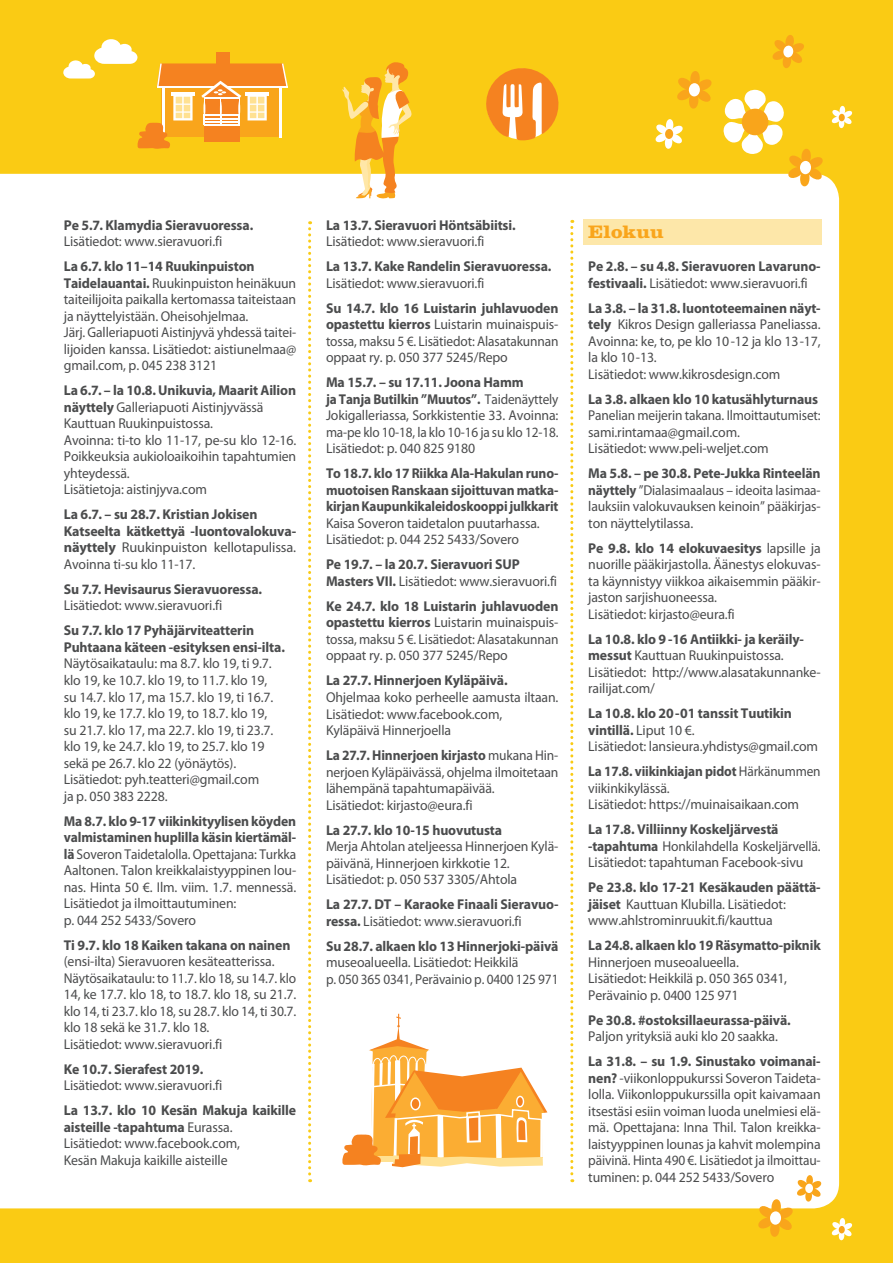
<style>
.page{position:relative;width:893px;height:1263px;background:#facb14}
.page>*{position:absolute;margin:0;border:0;box-sizing:border-box;transform-origin:0 0}
.t1{font:700 18.75px "Clarendon LT Std";color:#f9a51b;scale:1.1 1}
.t2{font:14.25px/16.5px "Myriad Pro";letter-spacing:-.01em;color:#4b4c4d}
.t3{font:700 14.25px/16.5px "Myriad Pro";letter-spacing:-.01em;color:#4b4c4d}
.t4{font:14.25px/16.5px "Myriad Pro";letter-spacing:-.01em;color:#4b4c4d;scale:.94 1}
.t5{font:14.25px/16.5px "Myriad Pro";letter-spacing:-.01em;color:#4b4c4d;scale:.93 1}
.t6{font:14.25px/16.5px "Myriad Pro";letter-spacing:-.01em;color:#4b4c4d;scale:.96 1}
.t7{font:14.25px/16.5px "Myriad Pro";letter-spacing:-.01em;color:#4b4c4d;scale:.95 1}
.t8{font:700 14.25px/16.5px "Myriad Pro";letter-spacing:-.01em;color:#4b4c4d;text-align:justify;scale:.95 1}
.t9{font:700 14.25px/16.5px "Myriad Pro";letter-spacing:-.01em;color:#4b4c4d;scale:.96 1}
.s1{font-weight:700}
.s2{font-weight:400}
</style>
<div class="page">
<div style="left:0;top:174px;width:839px;height:1034px;background:#fff"></div>
<div style="left:583px;top:219px;width:238px;height:25px;background:#fde7a9"></div>
<svg style="left:308px;top:221px;width:3px;height:961px"></svg>
<svg style="left:570px;top:220px;width:3px;height:962px"></svg>
<svg style="left:342px;top:62px;width:71px;height:137px"></svg>
<svg style="left:677px;top:71px;width:35px;height:38px"></svg>
<div style="left:689px;top:83px;width:11px;height:14px;background:#fff;border-radius:50%"></div>
<svg style="left:722px;top:90px;width:101px;height:96px"></svg>
<div style="left:800px;top:161px;width:11px;height:13px;background:#fff;border-radius:50%"></div>
<svg style="left:772px;top:35px;width:32px;height:33px"></svg>
<svg style="left:655px;top:119px;width:28px;height:30px"></svg>
<div style="left:665px;top:129px;width:8px;height:10px;background:#f9a51b;border-radius:50%"></div>
<svg style="left:831px;top:106px;width:22px;height:22px"></svg>
<div style="left:839px;top:114px;width:6px;height:7px;background:#f9a51b;border-radius:50%"></div>
<svg style="left:757px;top:1175px;width:65px;height:62px"></svg>
<div style="left:805px;top:1183px;width:8px;height:10px;background:#fff;border-radius:50%"></div>
<svg style="left:831px;top:1218px;width:22px;height:22px"></svg>
<div style="left:839px;top:1226px;width:6px;height:7px;background:#f9a51b;border-radius:50%"></div>
<svg style="left:12px;top:371px;width:15px;height:26px"></svg>
<svg style="left:486px;top:68px;width:73px;height:73px"></svg>
<svg style="left:341px;top:1014px;width:206px;height:153px;background:#fcd098"></svg>
<svg style="left:63px;top:39px;width:225px;height:110px"></svg>
<p class="t3" style="left:64px;top:216px;width:191px">Pe 5.7. Klamydia Sieravuoressa.</p>
<p class="t2" style="left:64px;top:233px;width:160px">Lisätiedot: www.sieravuori.fi</p>
<p class="t6" style="left:64px;top:258px;width:244px"><span class="s1">La 6.7. klo 11–14 Ruukinpuiston Taidelauantai.</span> Ruukinpuiston heinäkuun taiteilijoita paikalla kertomassa taiteistaan ja näyttelyistään. Oheisohjelmaa.<br>Järj. Galleriapuoti Aistinjyvä yhdessä taitei&shy;lijoiden kanssa. Lisätiedot: aistiunelmaa@ gmail.com, p. 045 238 3121</p>
<p class="t2" style="left:64px;top:382px;width:234px"><span class="s1">La 6.7. – la 10.8. Unikuvia, Maarit Ailion näyttely</span> Galleriapuoti Aistinjyvässä Kauttuan Ruukinpuistossa.<br>Avoinna: ti-to klo 11-17, pe-su klo 12-16.<br>Poikkeuksia aukioloaikoihin tapahtumien yhteydessä.<br>Lisätietoja: aistinjyva.com</p>
<p class="t3" style="left:64px;top:506px;width:234px">La 6.7. – su 28.7. Kristian Jokisen Katseelta kätkettyä -luontovalokuva&shy;näyttely <span class="s2">Ruukinpuiston kellotapulissa.<br>Avoinna ti-su klo 11-17.</span></p>
<p class="t3" style="left:64px;top:580px;width:200px">Su 7.7. Hevisaurus Sieravuoressa.</p>
<p class="t2" style="left:64px;top:597px;width:160px">Lisätiedot: www.sieravuori.fi</p>
<p class="t3" style="left:64px;top:622px;width:223px">Su 7.7. klo 17 Pyhäjärviteatterin<br>Puhtaana käteen -esityksen ensi-ilta.</p>
<p class="t2" style="left:64px;top:655px;width:211px">Näytösaikataulu: ma 8.7. klo 19, ti 9.7. klo 19, ke 10.7. klo 19, to 11.7. klo 19, su 14.7. klo 17, ma 15.7. klo 19, ti 16.7. klo 19, ke 17.7. klo 19, to 18.7. klo 19, su 21.7. klo 17, ma 22.7. klo 19, ti 23.7. klo 19, ke 24.7. klo 19, to 25.7. klo 19 sekä pe 26.7. klo 22 (yönäytös).<br>Lisätiedot: pyh.teatteri@gmail.com<br>ja p. 050 383 2228.</p>
<p class="t4" style="left:64px;top:812px;width:249px"><span class="s1">Ma 8.7. klo 9-17 viikinkityylisen köyden valmistaminen huplilla käsin kiertämäl&shy;lä</span> Soveron Taidetalolla. Opettajana: Turkka Aaltonen. Talon kreikkalaistyyppinen lou&shy;nas. Hinta 50 €. Ilm. viim. 1.7. mennessä.<br>Lisätiedot ja ilmoittautuminen:<br>p. 044 252 5433/Sovero</p>
<p class="t3" style="left:64px;top:936px;width:228px">Ti 9.7. klo 18 Kaiken takana on nainen</p>
<p class="t2" style="left:64px;top:953px;width:234px">(ensi-ilta) Sieravuoren kesäteatterissa.<br>Näytösaikataulu: to 11.7. klo 18, su 14.7. klo 14, ke 17.7. klo 18, to 18.7. klo 18, su 21.7. klo 14, ti 23.7. klo 18, su 28.7. klo 14, ti 30.7. klo 18 sekä ke 31.7. klo 18.<br>Lisätiedot: www.sieravuori.fi</p>
<p class="t3" style="left:64px;top:1060px;width:141px">Ke 10.7. Sierafest 2019.</p>
<p class="t2" style="left:64px;top:1077px;width:160px">Lisätiedot: www.sieravuori.fi</p>
<p class="t2" style="left:64px;top:1102px;width:234px"><span class="s1">La 13.7. klo 10 Kesän Makuja kaikille aisteille -tapahtuma</span> Eurassa.<br>Lisätiedot: www.facebook.com,<br>Kesän Makuja kaikille aisteille</p>
<p class="t3" style="left:326px;top:216px;width:191px">La 13.7. Sieravuori Höntsäbiitsi.</p>
<p class="t2" style="left:326px;top:233px;width:160px">Lisätiedot: www.sieravuori.fi</p>
<p class="t3" style="left:326px;top:258px;width:227px">La 13.7. Kake Randelin Sieravuoressa.</p>
<p class="t2" style="left:326px;top:275px;width:160px">Lisätiedot: www.sieravuori.fi</p>
<p class="t2" style="left:326px;top:300px;width:234px;text-align:justify"><span class="s1">Su 14.7. klo 16 Luistarin juhlavuoden opastettu kierros</span> Luistarin muinaispuis&shy;tossa, maksu 5 €. Lisätiedot: Alasatakunnan oppaat ry. p. 050 377 5245/Repo</p>
<p class="t5" style="left:326px;top:374px;width:251px"><span class="s1">Ma 15.7. – su 17.11. Joona Hamm<br>ja Tanja Butilkin ”Muutos”.</span> Taidenäyttely Jokigalleriassa, Sorkkistentie 33. Avoinna: ma-pe klo 10-18, la klo 10-16 ja su klo 12-18.<br>Lisätiedot: p. 040 825 9180</p>
<p class="t8" style="left:326px;top:465px;width:246px">To 18.7. klo 17 Riikka Ala-Hakulan runo&shy;muotoisen Ranskaan sijoittuvan matka&shy;kirjan Kaupunkikaleidoskooppi julkkarit</p>
<p class="t2" style="left:326px;top:515px;width:215px">Kaisa Soveron taidetalon puutarhassa.<br>Lisätiedot: p. 044 252 5433/Sovero</p>
<p class="t3" style="left:326px;top:556px;width:233px">Pe 19.7. – la 20.7. Sieravuori SUP<br>Masters VII. <span class="s2">Lisätiedot: www.sieravuori.fi</span></p>
<p class="t2" style="left:326px;top:598px;width:234px;text-align:justify"><span class="s1">Ke 24.7. klo 18 Luistarin juhlavuoden opastettu kierros</span> Luistarin muinaispuis&shy;tossa, maksu 5 €. Lisätiedot: Alasatakunnan oppaat ry. p. 050 377 5245/Repo</p>
<p class="t3" style="left:326px;top:672px;width:183px">La 27.7. Hinnerjoen Kyläpäivä.</p>
<p class="t2" style="left:326px;top:689px;width:234px">Ohjelmaa koko perheelle aamusta iltaan.<br>Lisätiedot: www.facebook.com,<br>Kyläpäivä Hinnerjoella</p>
<p class="t7" style="left:326px;top:747px;width:246px"><span class="s1">La 27.7. Hinnerjoen kirjasto</span> mukana Hin&shy;nerjoen Kyläpäivässä, ohjelma ilmoitetaan lähempänä tapahtumapäivää.<br>Lisätiedot: kirjasto@eura.fi</p>
<p class="t3" style="left:326px;top:821px;width:178px">La 27.7. klo 10-15 huovutusta</p>
<p class="t2" style="left:326px;top:838px;width:234px">Merja Ahtolan ateljeessa Hinnerjoen Kylä&shy;päivänä, Hinnerjoen kirkkotie 12.<br>Lisätiedot: p. 050 537 3305/Ahtola</p>
<p class="t3" style="left:326px;top:895px;width:234px">La 27.7. DT – Karaoke Finaali Sieravuo&shy;ressa. <span class="s2">Lisätiedot: www.sieravuori.fi</span></p>
<p class="t3" style="left:326px;top:937px;width:234px">Su 28.7. alkaen klo 13 Hinnerjoki-päivä</p>
<p class="t2" style="left:326px;top:954px;width:234px">museoalueella. Lisätiedot: Heikkilä<br>p. 050 365 0341, Perävainio p. 0400 125 971</p>
<h1 class="t1" style="left:588px;top:220px;width:70px">Elokuu</h1>
<p class="t9" style="left:588px;top:258px;width:244px">Pe 2.8. – su 4.8. Sieravuoren Lavaruno&shy;festivaali. <span class="s2">Lisätiedot: www.sieravuori.fi</span></p>
<p class="t2" style="left:588px;top:299px;width:234px"><span class="s1">La 3.8. – la 31.8. luontoteemainen näyt&shy;tely</span> Kikros Design galleriassa Paneliassa.<br>Avoinna: ke, to, pe klo 10 -12 ja klo 13-17, la klo 10 -13.<br>Lisätiedot: www.kikrosdesign.com</p>
<p class="t3" style="left:588px;top:390px;width:231px">La 3.8. alkaen klo 10 katusählyturnaus</p>
<p class="t4" style="left:588px;top:407px;width:249px">Panelian meijerin takana. Ilmoittautumiset: sami.rintamaa@gmail.com.<br>Lisätiedot: www.peli-weljet.com</p>
<p class="t4" style="left:588px;top:465px;width:249px;text-align:justify"><span class="s1">Ma 5.8. – pe 30.8. Pete-Jukka Rinteelän näyttely</span> ”Dialasimaalaus – ideoita lasimaa&shy;lauksiin valokuvauksen keinoin” pääkirjas&shy;ton näyttelytilassa.</p>
<p class="t2" style="left:588px;top:539px;width:234px"><span class="s1">Pe 9.8. klo 14 elokuvaesitys</span> lapsille ja nuorille pääkirjastolla. Äänestys elokuvas&shy;ta käynnistyy viikkoa aikaisemmin pääkir&shy;jaston sarjishuoneessa.<br>Lisätiedot: kirjasto@eura.fi</p>
<p class="t2" style="left:588px;top:630px;width:234px"><span class="s1">La 10.8. klo 9 -16 Antiikki- ja keräily&shy;messut</span> Kauttuan Ruukinpuistossa.<br>Lisätiedot: http://www.alasatakunnanke&shy;railijat.com/</p>
<p class="t2" style="left:588px;top:705px;width:231px"><span class="s1">La 10.8. klo 20-01 tanssit Tuutikin vintillä.</span> Liput 10 €.<br>Lisätiedot: lansieura.yhdistys@gmail.com</p>
<p class="t5" style="left:588px;top:763px;width:251px"><span class="s1">La 17.8. viikinkiajan pidot</span> Härkänummen viikinkikylässä.<br>Lisätiedot: https://muinaisaikaan.com</p>
<p class="t7" style="left:588px;top:821px;width:246px"><span class="s1">La 17.8. Villiinny Koskeljärvestä -tapahtuma</span> Honkilahdella Koskeljärvellä.<br>Lisätiedot: tapahtuman Facebook-sivu</p>
<p class="t2" style="left:588px;top:879px;width:234px"><span class="s1">Pe 23.8. klo 17-21 Kesäkauden päättä&shy;jäiset</span> Kauttuan Klubilla. Lisätiedot: www.ahlstrominruukit.fi/kauttua</p>
<p class="t8" style="left:588px;top:937px;width:246px">La 24.8. alkaen klo 19 Räsymatto-piknik</p>
<p class="t2" style="left:588px;top:953px;width:200px">Hinnerjoen museoalueella.<br>Lisätiedot: Heikkilä p. 050 365 0341,<br>Perävainio p. 0400 125 971</p>
<p class="t3" style="left:588px;top:1011px;width:204px">Pe 30.8. #ostoksillaeurassa-päivä.</p>
<p class="t2" style="left:588px;top:1028px;width:191px">Paljon yrityksiä auki klo 20 saakka.</p>
<p class="t2" style="left:588px;top:1053px;width:234px;text-align:justify"><span class="s1">La 31.8. – su 1.9. Sinustako voimanai&shy;nen?</span> -viikonloppukurssi Soveron Taideta&shy;lolla. Viikonloppukurssilla opit kaivamaan itsestäsi esiin voiman luoda unelmiesi elä&shy;mä. Opettajana: Inna Thil. Talon kreikka&shy;laistyyppinen lounas ja kahvit molempina päivinä. Hinta 490 €. Lisätiedot ja ilmoittau&shy;tuminen: p. 044 252 5433/Sovero</p>
</div>
